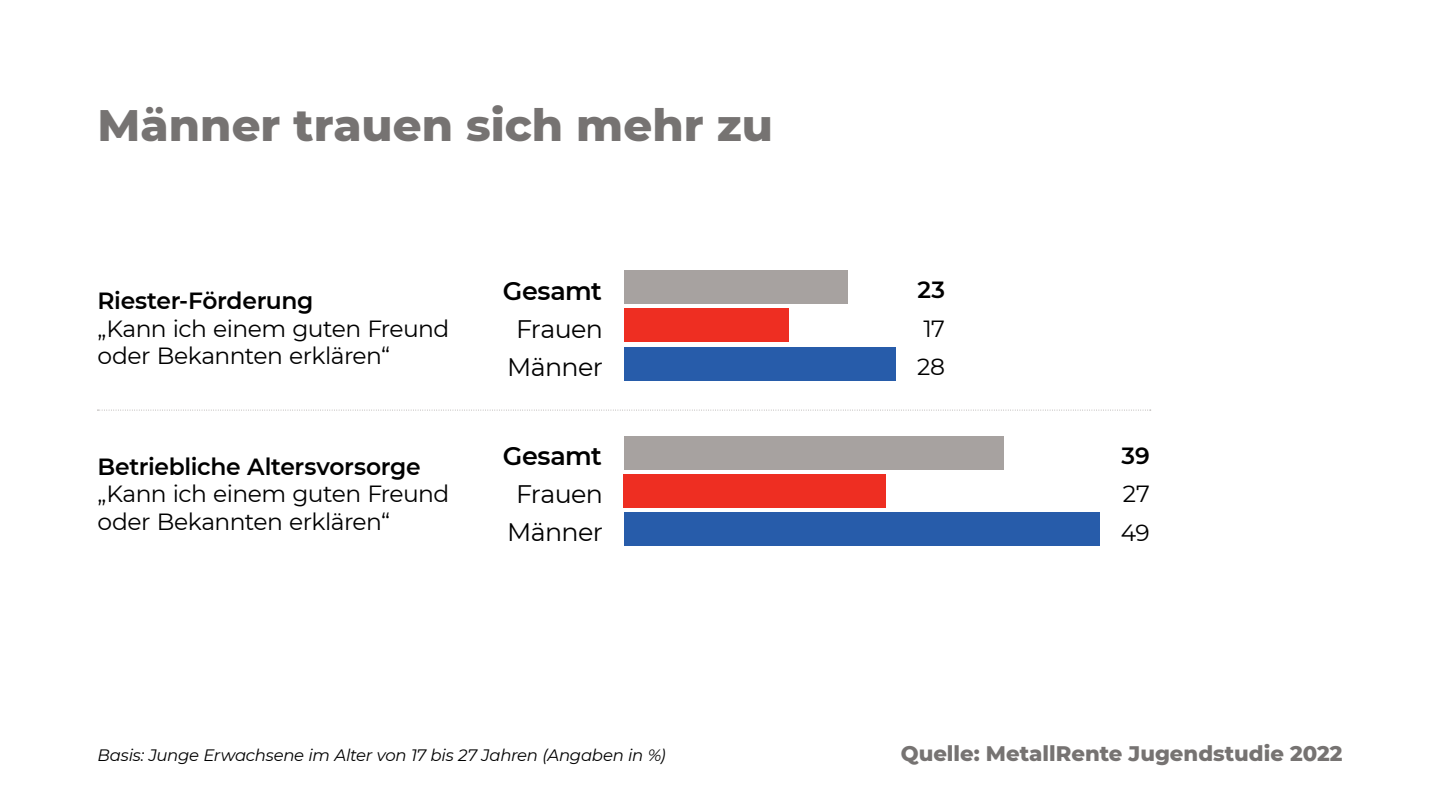
<style>
.page{position:relative;width:1440px;height:810px;background:#fff}
.page>*{position:absolute;margin:0;border:0;box-sizing:border-box;transform-origin:0 0}
.t1{font:800 45px "Montserrat";color:#767372}
.t2{font:25.35px "Montserrat";letter-spacing:-.025em;color:#000}
.t3{font:600 25.35px "Montserrat";letter-spacing:-.015em;color:#000}
.t4{font:23.4px/27.3px "Montserrat";letter-spacing:-.02em;color:#000}
.t5{font:600 23.4px "Montserrat";letter-spacing:-.015em;color:#000}
.t6{font:800 21.52px "Montserrat";color:#767372}
.t7{font:italic 16.5px "Montserrat";letter-spacing:-.015em;color:#000}
</style>
<div class="page">
<div style="left:624px;top:347px;width:272px;height:33px;background:#275caa"></div>
<div style="left:624px;top:270px;width:223px;height:34px;background:#a7a2a0"></div>
<div style="left:624px;top:309px;width:165px;height:33px;background:#ee2e22"></div>
<div style="left:624px;top:513px;width:475px;height:33px;background:#275caa"></div>
<div style="left:624px;top:436px;width:380px;height:33px;background:#a7a2a0"></div>
<div style="left:624px;top:474px;width:262px;height:34px;background:#ee2e22"></div>
<svg style="left:98px;top:410px;width:1053px;height:1px"></svg>
<h1 class="t1" style="left:98px;top:92px;width:677px">Männer trauen sich mehr zu</h1>
<p class="t5" style="left:98px;top:284px;width:217px">Riester-Förderung</p>
<p class="t4" style="left:98px;top:314px;width:353px">„Kann ich einem guten Freund oder Bekannten erklären“</p>
<p class="t5" style="left:98px;top:450px;width:325px">Betriebliche Altersvorsorge</p>
<p class="t4" style="left:98px;top:480px;width:353px">„Kann ich einem guten Freund oder Bekannten erklären“</p>
<p class="t3" style="left:503px;top:273px;width:101px">Gesamt</p>
<p class="t5" style="left:917px;top:273px;width:29px">23</p>
<p class="t2" style="left:516px;top:311px;width:88px">Frauen</p>
<p class="t4" style="left:923px;top:314px;width:23px">17</p>
<p class="t2" style="left:507px;top:349px;width:97px">Männer</p>
<p class="t3" style="left:503px;top:438px;width:101px">Gesamt</p>
<p class="t4" style="left:917px;top:352px;width:29px">28</p>
<p class="t5" style="left:1122px;top:439px;width:30px">39</p>
<p class="t2" style="left:516px;top:477px;width:88px">Frauen</p>
<p class="t4" style="left:1123px;top:480px;width:28px">27</p>
<p class="t2" style="left:507px;top:515px;width:97px">Männer</p>
<p class="t4" style="left:1121px;top:518px;width:31px">49</p>
<p class="t7" style="left:98px;top:744px;width:570px">Basis: Junge Erwachsene im Alter von 17 bis 27 Jahren (Angaben in %)</p>
<p class="t6" style="left:901px;top:737px;width:443px">Quelle: MetallRente Jugendstudie 2022</p>
</div>
